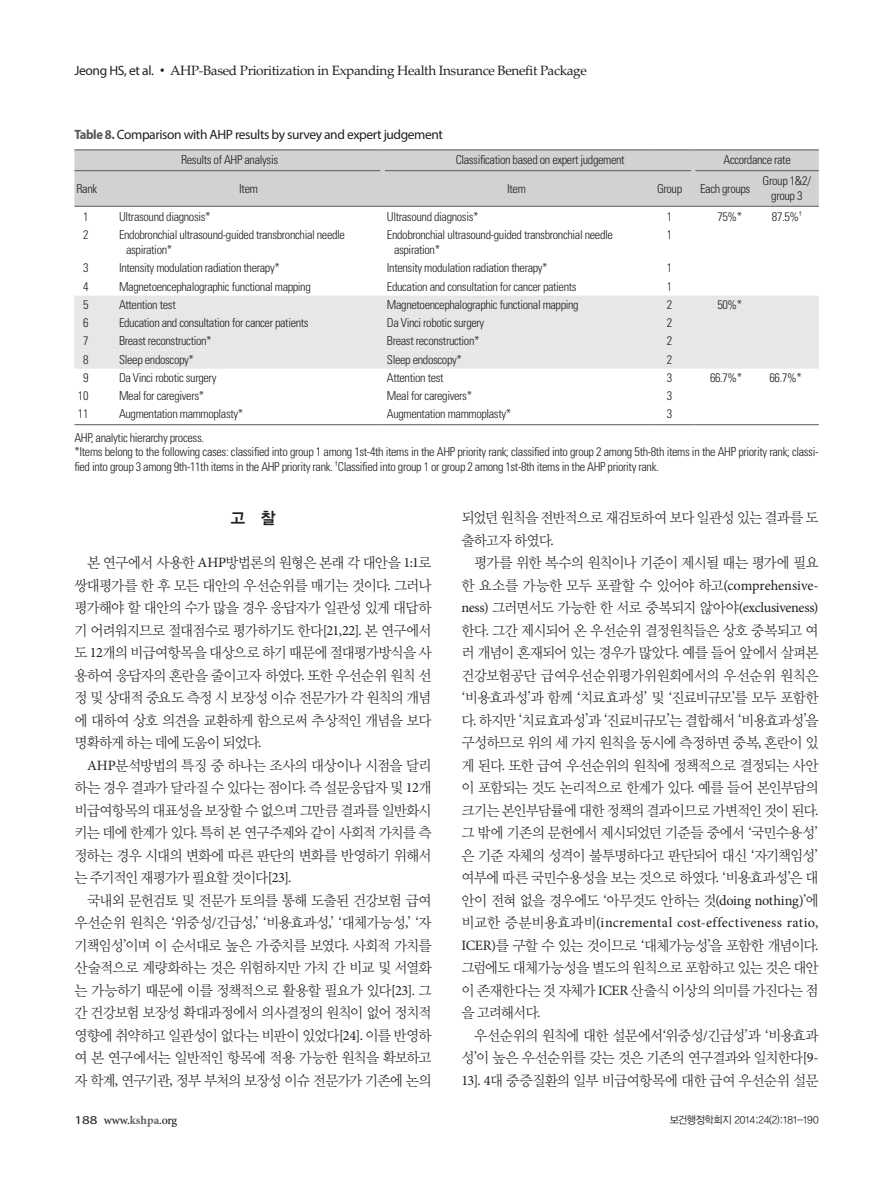
<style>
.page{position:relative;width:893px;height:1191px;background:#fff}
.page>*{position:absolute;margin:0;border:0;box-sizing:border-box;transform-origin:0 0}
.본문_대제목{font:16.5px "YDIYGO340";color:#231f20;scale:.95 1}
.본문{font:14.7px/22.5px "YDIY Mj O320";letter-spacing:-.055em;color:#231f20;text-align:justify;scale:.95 1}
.본문-2{font:14.25px "Minion Pro";letter-spacing:.01em;color:#231f20}
.본문-3{font:14.25px "Minion Pro";letter-spacing:-.025em;color:#231f20}
.t1{font:13.5px "Palatino Linotype";letter-spacing:-.025em;color:#231f20}
.표제목_그림설명{font:13.5px "Myriad Pro";letter-spacing:-.03em;color:#231f20}
.표본문{font:300 condensed 12.3px/14.7px "Univers LT Std";letter-spacing:-.03em;color:#231f20}
.t2{font:500 12px "Minion Pro";letter-spacing:-.025em;color:#231f20}
.t3{font:10.5px "YDIYGO320";letter-spacing:-.045em;color:#231f20;scale:.95 1}
.s1{font-family:"Myriad Pro"}
.s2{font-family:"Dotum"}
.s3{font-weight:700;font-stretch:semi-condensed;color:#57585a}
.s4{font-family:"Minion Pro";font-size:14.25px}
.s5{font-family:"Batang"}
.s6{font-family:"YDIY Mj O320";font-size:14.7px}
.s7{font-family:"Myriad Pro";font-weight:400}
.s8{font-weight:700;color:#636366}
</style>
<div class="page">
<div style="left:74px;top:296px;width:745px;height:73px;background:#e6e7e9"></div>
<hr style="left:74px;top:424px;width:43px;height:1px;background:#57585a">
<hr style="left:117px;top:424px;width:263px;height:1px;background:#57585a">
<hr style="left:385px;top:424px;width:263px;height:1px;background:#57585a">
<hr style="left:695px;top:424px;width:60px;height:1px;background:#57585a">
<hr style="left:755px;top:424px;width:64px;height:1px;background:#57585a">
<hr style="left:648px;top:424px;width:43px;height:1px;background:#57585a">
<svg style="left:74px;top:150px;width:745px;height:57px;background:#cccdcf"></svg>
<p class="t1" style="left:74px;top:61px;width:514px"><span class="s1">Jeong HS, et al.</span> <span class="s2">•</span> AHP-Based Prioritization in Expanding Health Insurance Benefit Package</p>
<p class="표제목_그림설명" style="left:74px;top:126px;width:370px"><span class="s3">Table 8.</span> Comparison with AHP results by survey and expert judgement</p>
<p class="표본문" style="left:181px;top:153px;width:99px">Results of AHP analysis</p>
<p class="표본문" style="left:456px;top:153px;width:171px">Classification based on expert judgement</p>
<p class="표본문" style="left:723px;top:153px;width:69px">Accordance rate</p>
<p class="표본문" style="left:77px;top:181px;width:22px">Rank</p>
<p class="표본문" style="left:239px;top:181px;width:20px">Item</p>
<p class="표본문" style="left:507px;top:181px;width:20px">Item</p>
<p class="표본문" style="left:657px;top:181px;width:27px">Group</p>
<p class="표본문" style="left:700px;top:181px;width:52px">Each groups</p>
<p class="표본문" style="left:763px;top:173px;width:50px">Group 1&amp;2/</p>
<p class="표본문" style="left:771px;top:188px;width:33px">group 3</p>
<p class="표본문" style="left:83px;top:209px;width:7px">1</p>
<p class="표본문" style="left:119px;top:209px;width:93px">Ultrasound diagnosis*</p>
<p class="표본문" style="left:387px;top:209px;width:93px">Ultrasound diagnosis*</p>
<p class="표본문" style="left:667px;top:209px;width:7px">1</p>
<p class="표본문" style="left:717px;top:209px;width:26px">75%*</p>
<p class="표본문" style="left:772px;top:209px;width:32px">87.5%<sup>†</sup></p>
<p class="표본문" style="left:83px;top:227px;width:7px">2</p>
<p class="표본문" style="left:119px;top:227px;width:227px">Endobronchial ultrasound-guided transbronchial needle</p>
<p class="표본문" style="left:126px;top:242px;width:48px">aspiration*</p>
<p class="표본문" style="left:387px;top:227px;width:227px">Endobronchial ultrasound-guided transbronchial needle</p>
<p class="표본문" style="left:394px;top:242px;width:48px">aspiration*</p>
<p class="표본문" style="left:667px;top:227px;width:7px">1</p>
<p class="표본문" style="left:83px;top:261px;width:7px">3</p>
<p class="표본문" style="left:119px;top:261px;width:162px">Intensity modulation radiation therapy*</p>
<p class="표본문" style="left:387px;top:261px;width:162px">Intensity modulation radiation therapy*</p>
<p class="표본문" style="left:667px;top:261px;width:7px">1</p>
<p class="표본문" style="left:83px;top:279px;width:7px">4</p>
<p class="표본문" style="left:119px;top:279px;width:193px">Magnetoencephalographic functional mapping</p>
<p class="표본문" style="left:387px;top:279px;width:191px">Education and consultation for cancer patients</p>
<p class="표본문" style="left:667px;top:279px;width:7px">1</p>
<p class="표본문" style="left:83px;top:297px;width:7px">5</p>
<p class="표본문" style="left:119px;top:297px;width:58px">Attention test</p>
<p class="표본문" style="left:387px;top:297px;width:193px">Magnetoencephalographic functional mapping</p>
<p class="표본문" style="left:667px;top:297px;width:7px">2</p>
<p class="표본문" style="left:717px;top:297px;width:26px">50%*</p>
<p class="표본문" style="left:83px;top:315px;width:7px">6</p>
<p class="표본문" style="left:119px;top:315px;width:191px">Education and consultation for cancer patients</p>
<p class="표본문" style="left:387px;top:315px;width:99px">Da Vinci robotic surgery</p>
<p class="표본문" style="left:667px;top:315px;width:7px">2</p>
<p class="표본문" style="left:83px;top:334px;width:7px">7</p>
<p class="표본문" style="left:119px;top:334px;width:94px">Breast reconstruction*</p>
<p class="표본문" style="left:387px;top:334px;width:94px">Breast reconstruction*</p>
<p class="표본문" style="left:667px;top:334px;width:7px">2</p>
<p class="표본문" style="left:83px;top:352px;width:7px">8</p>
<p class="표본문" style="left:119px;top:352px;width:77px">Sleep endoscopy*</p>
<p class="표본문" style="left:387px;top:352px;width:77px">Sleep endoscopy*</p>
<p class="표본문" style="left:667px;top:352px;width:7px">2</p>
<p class="표본문" style="left:83px;top:370px;width:7px">9</p>
<p class="표본문" style="left:119px;top:370px;width:99px">Da Vinci robotic surgery</p>
<p class="표본문" style="left:387px;top:370px;width:58px">Attention test</p>
<p class="표본문" style="left:667px;top:370px;width:7px">3</p>
<p class="표본문" style="left:710px;top:370px;width:34px">66.7%*</p>
<p class="표본문" style="left:769px;top:370px;width:34px">66.7%*</p>
<p class="표본문" style="left:78px;top:388px;width:12px">10</p>
<p class="표본문" style="left:119px;top:388px;width:87px">Meal for caregivers*</p>
<p class="표본문" style="left:387px;top:388px;width:87px">Meal for caregivers*</p>
<p class="표본문" style="left:667px;top:388px;width:7px">3</p>
<p class="표본문" style="left:78px;top:407px;width:12px">11</p>
<p class="표본문" style="left:119px;top:407px;width:126px">Augmentation mammoplasty*</p>
<p class="표본문" style="left:387px;top:407px;width:126px">Augmentation mammoplasty*</p>
<p class="표본문" style="left:667px;top:407px;width:7px">3</p>
<p class="표본문" style="left:74px;top:430px;width:131px">AHP, analytic hierarchy process.</p>
<p class="표본문" style="left:74px;top:444px;width:746px">*Items belong to the following cases: classified into group 1 among 1st-4th items in the AHP priority rank; classified into group 2 among 5th-8th items in the AHP priority rank; classi&shy;fied into group 3 among 9th-11th items in the AHP priority rank. <sup>†</sup>Classified into group 1 or group 2 among 1st-8th items in the AHP priority rank.</p>
<p class="본문_대제목" style="left:231px;top:509px;width:48px">고 찰</p>
<p class="본문" style="left:74px;top:551px;width:377px;text-indent:13px">본 연구에서 사용한 <span class="s4">AHP</span>방법론의 원형은 본래 각 대안을 <span class="s4">1:1</span>로 쌍대평가를 한 후 모든 대안의 우선순위를 매기는 것이다<span class="s4">.</span> 그러나 평가해야 할 대안의 수가 많을 경우 응답자가 일관성 있게 대답하 기 어려워지므로 절대점수로 평가하기도 한다<span class="s4">[21,22].</span> 본 연구에서 도 <span class="s4">12</span>개의 비급여항목을 대상으로 하기 때문에 절대평가방식을 사 용하여 응답자의 혼란을 줄이고자 하였다<span class="s4">.</span> 또한 우선순위 원칙 선 정 및 상대적 중요도 측정 시 보장성 이슈 전문가가 각 원칙의 개념 에 대하여 상호 의견을 교환하게 함으로써 추상적인 개념을 보다 명확하게 하는 데에 도움이 되었다<span class="s4">.</span></p>
<p class="본문" style="left:74px;top:754px;width:377px;text-indent:13px"><span class="s4">AHP</span>분석방법의 특징 중 하나는 조사의 대상이나 시점을 달리 하는 경우 결과가 달라질 수 있다는 점이다<span class="s4">.</span> 즉 설문응답자 및 <span class="s4">12</span>개 비급여항목의 대표성을 보장할 수 없으며 그만큼 결과를 일반화시 키는 데에 한계가 있다<span class="s4">.</span> 특히 본 연구주제와 같이 사회적 가치를 측 정하는 경우 시대의 변화에 따른 판단의 변화를 반영하기 위해서 는 주기적인 재평가가 필요할 것이다<span class="s4">[23].</span></p>
<p class="본문" style="left:74px;top:889px;width:377px;text-indent:13px">국내외 문헌검토 및 전문가 토의를 통해 도출된 건강보험 급여 우선순위 원칙은 <span class="s5">‘</span>위중성<span class="s4">/</span>긴급성<span class="s4">,</span><span class="s5">’ ‘</span>비용효과성<span class="s4">,</span><span class="s5">’ ‘</span>대체가능성<span class="s4">,</span><span class="s5">’ ‘</span>자 기책임성<span class="s5">’</span>이며 이 순서대로 높은 가중치를 보였다<span class="s4">.</span> 사회적 가치를 산술적으로 계량화하는 것은 위험하지만 가치 간 비교 및 서열화 는 가능하기 때문에 이를 정책적으로 활용할 필요가 있다<span class="s4">[23].</span> 그 간 건강보험 보장성 확대과정에서 의사결정의 원칙이 없어 정치적 영향에 취약하고 일관성이 없다는 비판이 있었다<span class="s4">[24].</span> 이를 반영하 여 본 연구에서는 일반적인 항목에 적용 가능한 원칙을 확보하고 자 학계<span class="s4">,</span> 연구기관<span class="s4">,</span> 정부 부처의 보장성 이슈 전문가가 기존에 논의</p>
<p class="본문" style="left:461px;top:506px;width:377px">되었던 원칙을 전반적으로 재검토하여 보다 일관성 있는 결과를 도 출하고자 하였다<span class="s4">.</span></p>
<p class="본문" style="left:461px;top:551px;width:377px;text-align:right">평가를 위한 복수의 원칙이나 기준이 제시될 때는 평가에 필요 한 요소를 가능한 모두 포괄할 수 있어야 하고<span class="s4">(comprehensive-</span></p>
<p class="본문-3" style="left:461px;top:598px;width:359px">ness) <span class="s6">그러면서도 가능한 한 서로 중복되지 않아야</span>(exclusiveness)</p>
<p class="본문" style="left:461px;top:619px;width:377px">한다<span class="s4">.</span> 그간 제시되어 온 우선순위 결정원칙들은 상호 중복되고 여 러 개념이 혼재되어 있는 경우가 많았다<span class="s4">.</span> 예를 들어 앞에서 살펴본 건강보험공단 급여우선순위평가위원회에서의 우선순위 원칙은 <span class="s5">‘</span>비용효과성<span class="s5">’</span>과 함께 <span class="s5">‘</span>치료효과성<span class="s5">’</span> 및 <span class="s5">‘</span>진료비규모<span class="s5">’</span>를 모두 포함한 다<span class="s4">.</span> 하지만 <span class="s5">‘</span>치료효과성<span class="s5">’</span>과 <span class="s5">‘</span>진료비규모<span class="s5">’</span>는 결합해서 <span class="s5">‘</span>비용효과성<span class="s5">’</span>을 구성하므로 위의 세 가지 원칙을 동시에 측정하면 중복<span class="s4">,</span> 혼란이 있 게 된다<span class="s4">.</span> 또한 급여 우선순위의 원칙에 정책적으로 결정되는 사안 이 포함되는 것도 논리적으로 한계가 있다<span class="s4">.</span> 예를 들어 본인부담의 크기는 본인부담률에 대한 정책의 결과이므로 가변적인 것이 된다<span class="s4">. </span>그 밖에 기존의 문헌에서 제시되었던 기준들 중에서 <span class="s5">‘</span>국민수용성<span class="s5">’ </span>은 기준 자체의 성격이 불투명하다고 판단되어 대신 <span class="s5">‘</span>자기책임성<span class="s5">’ </span>여부에 따른 국민수용성을 보는 것으로 하였다<span class="s4">.</span> <span class="s5">‘</span>비용효과성<span class="s5">’</span>은 대 안이 전혀 없을 경우에도 <span class="s5">‘</span>아무것도 안하는 것<span class="s4">(doing nothing)</span><span class="s5">’</span>에</p>
<p class="본문-2" style="left:461px;top:913px;width:359px"><span class="s6">비교한 증분비용효과비</span>(incremental cost-effectiveness ratio,</p>
<p class="본문" style="left:461px;top:934px;width:377px"><span class="s4">ICER)</span>를 구할 수 있는 것이므로 <span class="s5">‘</span>대체가능성<span class="s5">’</span>을 포함한 개념이다<span class="s4">. </span>그럼에도 대체가능성을 별도의 원칙으로 포함하고 있는 것은 대안 이 존재한다는 것 자체가 <span class="s4">ICER</span> 산출식 이상의 의미를 가진다는 점 을 고려해서다<span class="s4">.</span></p>
<p class="본문" style="left:461px;top:1024px;width:377px;text-indent:13px">우선순위의 원칙에 대한 설문에서<span class="s5">‘</span>위중성<span class="s4">/</span>긴급성<span class="s5">’</span>과 <span class="s5">‘</span>비용효과 성<span class="s5">’</span>이 높은 우선순위를 갖는 것은 기존의 연구결과와 일치한다<span class="s4">[9- 13]. 4</span>대 중증질환의 일부 비급여항목에 대한 급여 우선순위 설문</p>
<p class="t2" style="left:74px;top:1112px;width:104px"><span class="s7">188</span> www.<span class="s8">kshpa</span>.org</p>
<p class="t3" style="left:670px;top:1113px;width:158px">보건행정학회지 2014;24(2):181-190</p>
</div>
